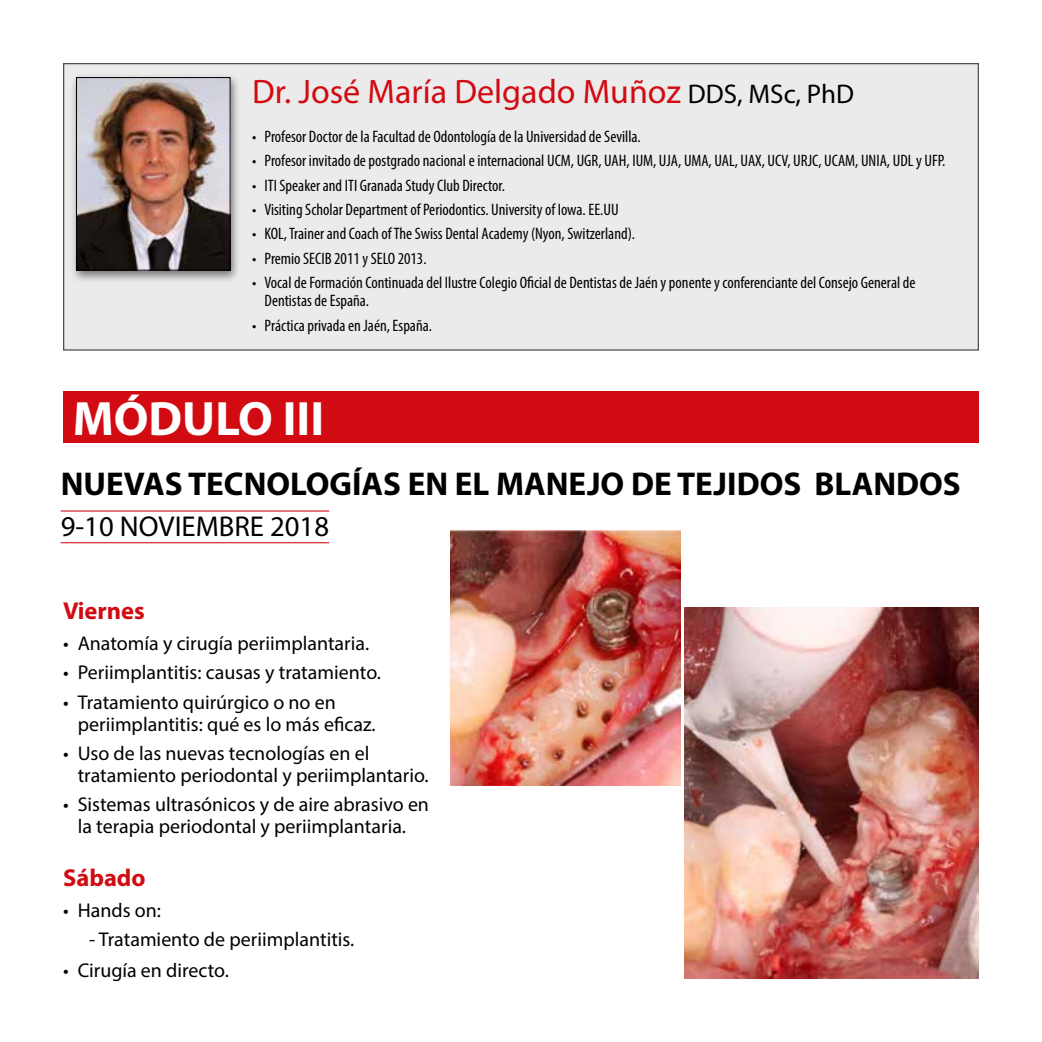
<style>
.page{position:relative;width:1042px;height:1042px;background:#fff}
.page>*{position:absolute;margin:0;border:0;box-sizing:border-box;transform-origin:0 0}
.t1{font:700 48.48px "Myriad Pro";color:#fff}
.t2{font:33.95px "Myriad Pro";color:#d20a11}
.t3{font:700 33.07px "Myriad Pro";color:#000}
.t4{font:28.7px "Myriad Pro";color:#000}
.t5{font:700 24.5px "Myriad Pro";color:#d20a11}
.t6{font:19.95px/22.1px "Myriad Pro";color:#000}
.t7{font:condensed 16.62px/18.4px "Myriad Pro";color:#000}
.s1{font-size:26.95px;color:#000}
</style>
<div class="page">
<div style="left:63px;top:63px;width:916px;height:288px;background:#ebebeb"></div>
<div style="left:70px;top:74px;width:171px;height:209px;background:#000;opacity:.5"></div>
<img style="left:76px;top:77px;width:155px;height:194px">
<div style="left:63px;top:391px;width:916px;height:52px;background:#d20a11"></div>
<hr style="left:61px;top:510px;width:268px;height:1px;background:#d20a11">
<hr style="left:61px;top:542px;width:268px;height:1px;background:#d20a11">
<img style="left:685px;top:607px;width:294px;height:372px">
<img style="left:450px;top:531px;width:231px;height:254px">
<h2 class="t2" style="left:252px;top:70px;width:603px">Dr. José María Delgado Muñoz <span class="s1">DDS, MSc, PhD</span></h2>
<p class="t7" style="left:252px;top:127px;width:390px">• Profesor Doctor de la Facultad de Odontología de la Universidad de Sevilla.</p>
<p class="t7" style="left:252px;top:151px;width:694px">• Profesor invitado de postgrado nacional e internacional UCM, UGR, UAH, IUM, UJA, UMA, UAL, UAX, UCV, URJC, UCAM, UNIA, UDL y UFP.</p>
<p class="t7" style="left:252px;top:176px;width:254px">• ITI Speaker and ITI Granada Study Club Director.</p>
<p class="t7" style="left:252px;top:200px;width:368px">• Visiting Scholar Department of Periodontics. University of Iowa. EE.UU</p>
<p class="t7" style="left:252px;top:224px;width:384px">• KOL, Trainer and Coach of The Swiss Dental Academy (Nyon, Switzerland).</p>
<p class="t7" style="left:252px;top:249px;width:176px">• Premio SECIB 2011 y SELO 2013.</p>
<p class="t7" style="left:264px;top:273px;width:652px;text-indent:-12px">• Vocal de Formación Continuada del Ilustre Colegio Oficial de Dentistas de Jaén y ponente y conferenciante del Consejo General de<br>Dentistas de España.</p>
<p class="t7" style="left:252px;top:316px;width:181px">• Práctica privada en Jaén, España.</p>
<h1 class="t1" style="left:73px;top:387px;width:253px">MÓDULO III</h1>
<h3 class="t3" style="left:61px;top:463px;width:901px">NUEVAS TECNOLOGÍAS EN EL MANEJO DE TEJIDOS BLANDOS</h3>
<h3 class="t4" style="left:61px;top:509px;width:270px">9-10 NOVIEMBRE 2018</h3>
<h3 class="t5" style="left:63px;top:595px;width:83px">Viernes</h3>
<p class="t6" style="left:63px;top:632px;width:308px">• Anatomía y cirugía periimplantaria.</p>
<p class="t6" style="left:63px;top:661px;width:319px">• Periimplantitis: causas y tratamiento.</p>
<p class="t6" style="left:78px;top:690px;width:299px;text-indent:-15px">• Tratamiento quirúrgico o no en periimplantitis: qué es lo más eficaz.</p>
<p class="t6" style="left:78px;top:742px;width:352px;text-indent:-15px">• Uso de las nuevas tecnologías en el tratamiento periodontal y periimplantario.</p>
<p class="t6" style="left:63px;top:793px;width:367px;text-align:center">• Sistemas ultrasónicos y de aire abrasivo en la terapia periodontal y periimplantaria.</p>
<h3 class="t5" style="left:63px;top:862px;width:84px">Sábado</h3>
<p class="t6" style="left:63px;top:899px;width:99px">• Hands on:</p>
<p class="t6" style="left:89px;top:928px;width:267px">- Tratamiento de periimplantitis.</p>
<p class="t6" style="left:63px;top:959px;width:167px">• Cirugía en directo.</p>
</div>
